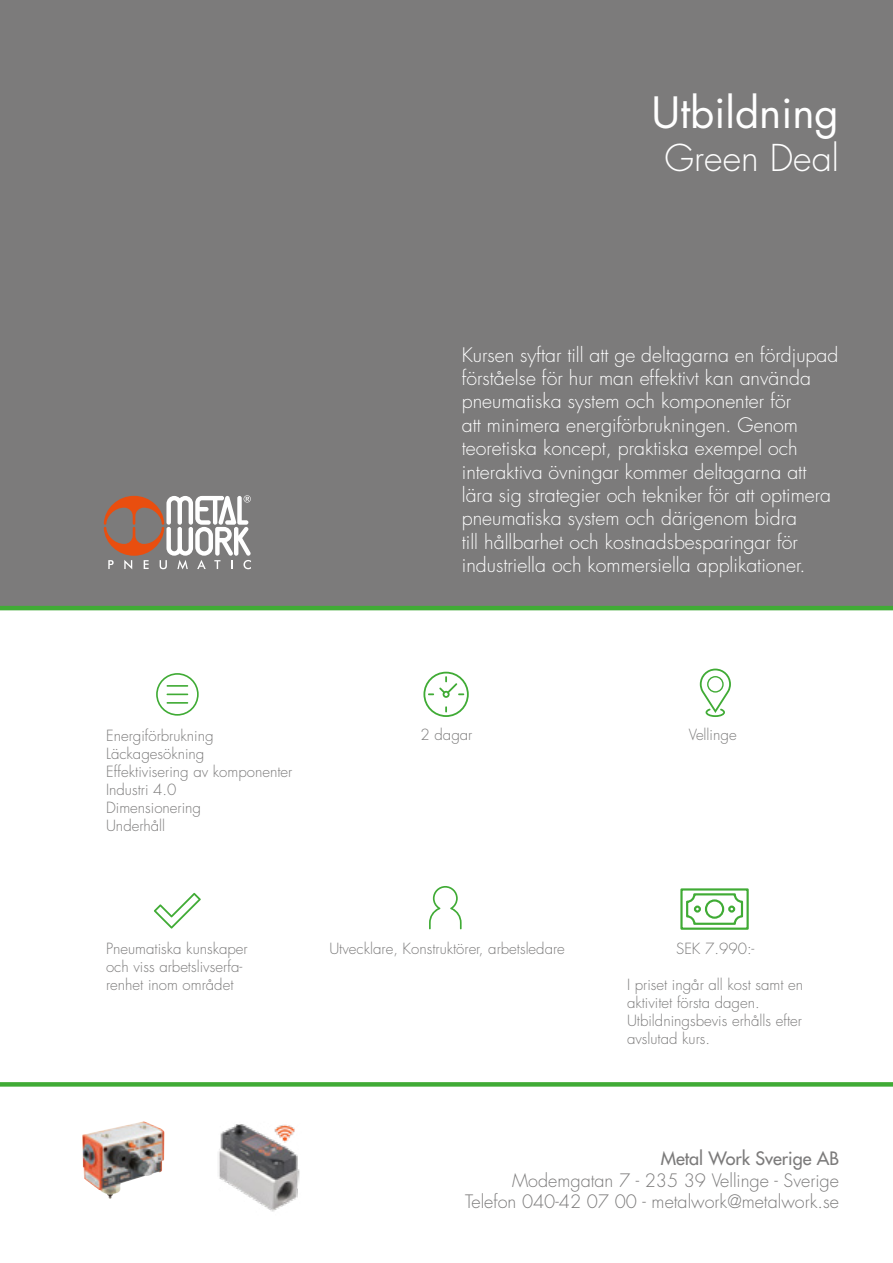
<style>
.page{position:relative;width:893px;height:1263px;background:#fff}
.page>*{position:absolute;margin:0;border:0;box-sizing:border-box;transform-origin:0 0}
.t1{font:42px "Futura Std";color:#fff}
.t2{font:300 36px "Futura Std";color:#fff}
.t3{font:300 19.5px/23.4px "Futura Std";color:#fff}
.t4{font:300 18px/21.6px "Futura Std";color:#7c7b7b;text-align:right}
.t5{font:500 18px "Futura Std";color:#7c7b7b}
.t6{font:300 15px/18px "Futura Std";color:#7c7b7b}
</style>
<div class="page">
<div style="left:0;top:0;width:893px;height:608px;background:#7c7b7b"></div>
<hr style="left:0;top:606px;width:893px;height:4px;background:#40ab35">
<div style="left:0;top:1082px;width:893px;height:5px;background:#40ab35"></div>
<svg style="left:104px;top:495px;width:147px;height:74px"></svg>
<svg style="left:154px;top:893px;width:47px;height:35px"></svg>
<svg style="left:156px;top:673px;width:43px;height:43px"></svg>
<svg style="left:423px;top:672px;width:46px;height:45px"></svg>
<svg style="left:700px;top:669px;width:31px;height:48px"></svg>
<svg style="left:708px;top:677px;width:15px;height:15px"></svg>
<div style="left:707px;top:676px;width:17px;height:17px;border:1px solid #40ab35;border-radius:50%"></div>
<svg style="left:429px;top:886px;width:33px;height:43px"></svg>
<div style="left:680px;top:888px;width:69px;height:42px;border:2px solid #40ab35"></div>
<div style="left:686px;top:893px;width:57px;height:32px;border:2px solid #40ab35;border-radius:7px"></div>
<div style="left:705px;top:899px;width:19px;height:20px;border:2px solid #40ab35;border-radius:50%"></div>
<div style="left:728px;top:905px;width:7px;height:8px;border:2px solid #40ab35;border-radius:50%"></div>
<div style="left:694px;top:905px;width:7px;height:8px;border:2px solid #40ab35;border-radius:50%"></div>
<img style="left:82px;top:1121px;width:82px;height:78px">
<img style="left:218px;top:1124px;width:82px;height:88px">
<h1 class="t1" style="left:651px;top:86px;width:189px">Utbildning</h1>
<h2 class="t2" style="left:665px;top:136px;width:176px">Green Deal</h2>
<p class="t6" style="left:106px;top:727px;width:188px">Energiförbrukning<br>Läckagesökning<br>Effektivisering av komponenter<br>Industri 4.0<br>Dimensionering<br>Underhåll</p>
<p class="t3" style="left:462px;top:343px;width:378px">Kursen syftar till att ge deltagarna en fördjupad förståelse för hur man effektivt kan använda pneumatiska system och komponenter för<br>att minimera energiförbrukningen. Genom teoretiska koncept, praktiska exempel och interaktiva övningar kommer deltagarna att lära sig strategier och tekniker för att optimera pneumatiska system och därigenom bidra<br>till hållbarhet och kostnadsbesparingar för industriella och kommersiella applikationer.</p>
<p class="t6" style="left:421px;top:726px;width:53px">2 dagar</p>
<p class="t6" style="left:689px;top:726px;width:49px">Vellinge</p>
<p class="t6" style="left:106px;top:940px;width:143px">Pneumatiska kunskaper och viss arbetslivserfa&shy;renhet inom området</p>
<p class="t6" style="left:329px;top:940px;width:237px">Utvecklare, Konstruktörer, arbetsledare</p>
<p class="t6" style="left:676px;top:940px;width:80px">SEK 7.990:-</p>
<p class="t6" style="left:627px;top:976px;width:178px">I priset ingår all kost samt en aktivitet första dagen.<br>Utbildningsbevis erhålls efter avslutad kurs.</p>
<p class="t5" style="left:661px;top:1147px;width:180px">Metal Work Sverige AB</p>
<p class="t4" style="left:465px;top:1170px;width:375px">Modemgatan 7 - 235 39 Vellinge - Sverige<br>Telefon 040-42 07 00 - metalwork@metalwork.se</p>
</div>
